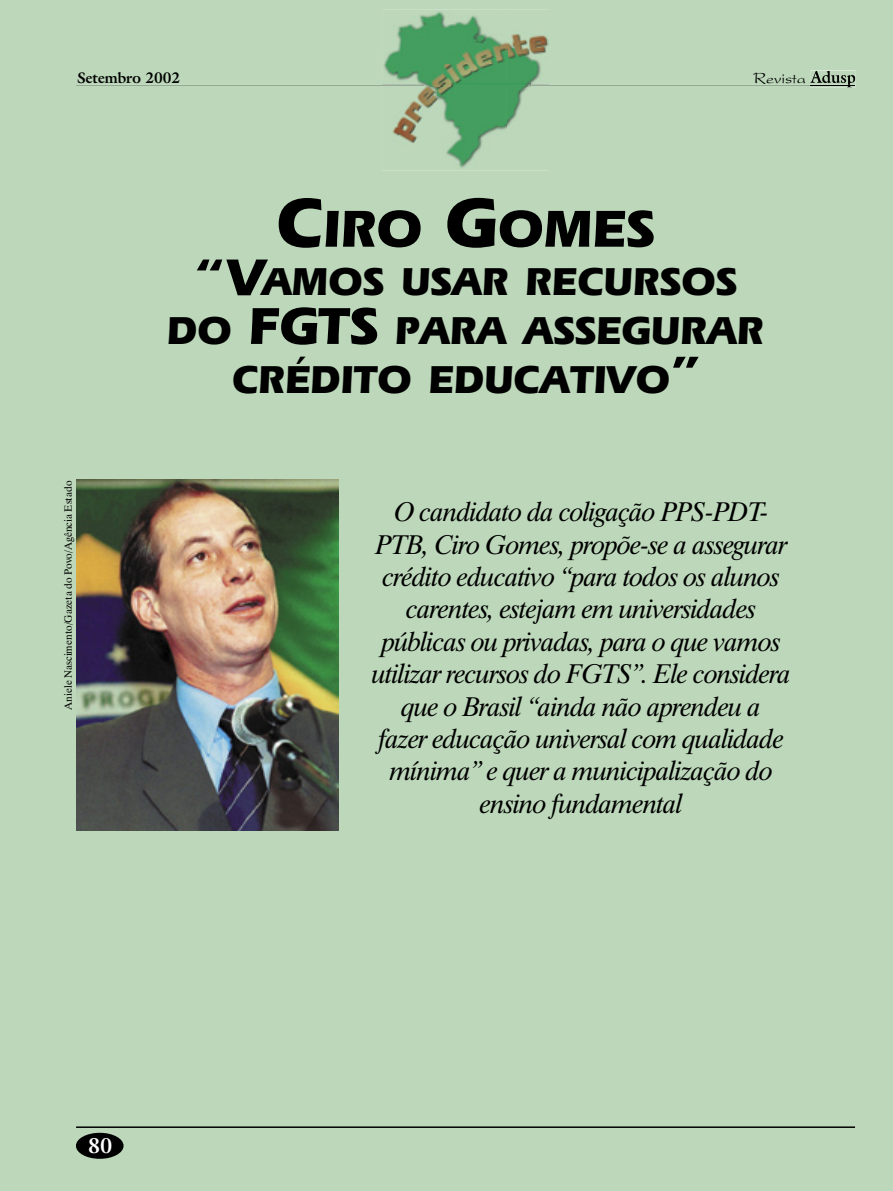
<style>
.page{position:relative;width:893px;height:1191px;background:#bcd7b9}
.page>*{position:absolute;margin:0;border:0;box-sizing:border-box;transform-origin:0 0}
.t1{font:700 54px "Eras IT Cby BT";color:#000}
.t2{font:700 40.5px/48.6px "Eras IT Cby BT";color:#000;text-align:center}
.t3{font:italic 27px/32.4px "Dutch 801 BT";letter-spacing:-.03em;color:#000;text-align:center}
.t4{font:700 21px "Galliard IT Cby BT";color:#fff}
.t5{font:16.5px "President";color:#000}
.t6{font:700 15px "Galliard IT Cby BT";color:#000}
.t7{font:10.5px "Dutch 801 BT";color:#000}
.s1{font-size:72px}
.s2{font-size:54px}
</style>
<div class="page">
<hr style="left:76px;top:1126px;width:779px;height:2px;background:#000">
<div style="left:76px;top:1132px;width:48px;height:26px;background:#000;border-radius:50%"></div>
<svg style="left:76px;top:71px;width:779px;height:16px;background:#b6d0b3"></svg>
<hr style="left:810px;top:85px;width:45px;height:1px;background:#000">
<img style="left:76px;top:480px;width:262px;height:351px">
<img style="left:382px;top:10px;width:167px;height:160px">
<img style="left:382px;top:85px;width:167px;height:1px">
<img style="left:425px;top:83px;width:105px;height:3px">
<p class="t6" style="left:77px;top:68px;width:105px">Setembro 2002</p>
<p class="t5" style="left:754px;top:69px;width:54px">Revista</p>
<p class="t7" style="left:62px;top:709px;width:230px;rotate:-90deg">Aniele Nascimento/Gazeta do Povo/Agência Estado</p>
<h1 class="t1" style="left:276px;top:195px;width:380px"><span class="s1">C</span>IRO <span class="s1">G</span>OMES</h1>
<h2 class="t2" style="left:167px;top:257px;width:598px"><span class="s2">“V</span>AMOS USAR RECURSOS<br>DO <span class="s2">FGTS</span> PARA ASSEGURAR<br>CRÉDITO EDUCATIVO<span class="s2">”</span></h2>
<p class="t3" style="left:372px;top:495px;width:421px">O candidato da coligação PPS-PDT-PTB, Ciro Gomes, propõe-se a assegurar crédito educativo “para todos os alunos carentes, estejam em universidades públicas ou privadas, para o que vamos utilizar recursos do FGTS”. Ele considera que o Brasil “ainda não aprendeu a<br>fazer educação universal com qualidade mínima” e quer a municipalização do ensino fundamental</p>
<p class="t4" style="left:88px;top:1131px;width:26px">80</p>
</div>
